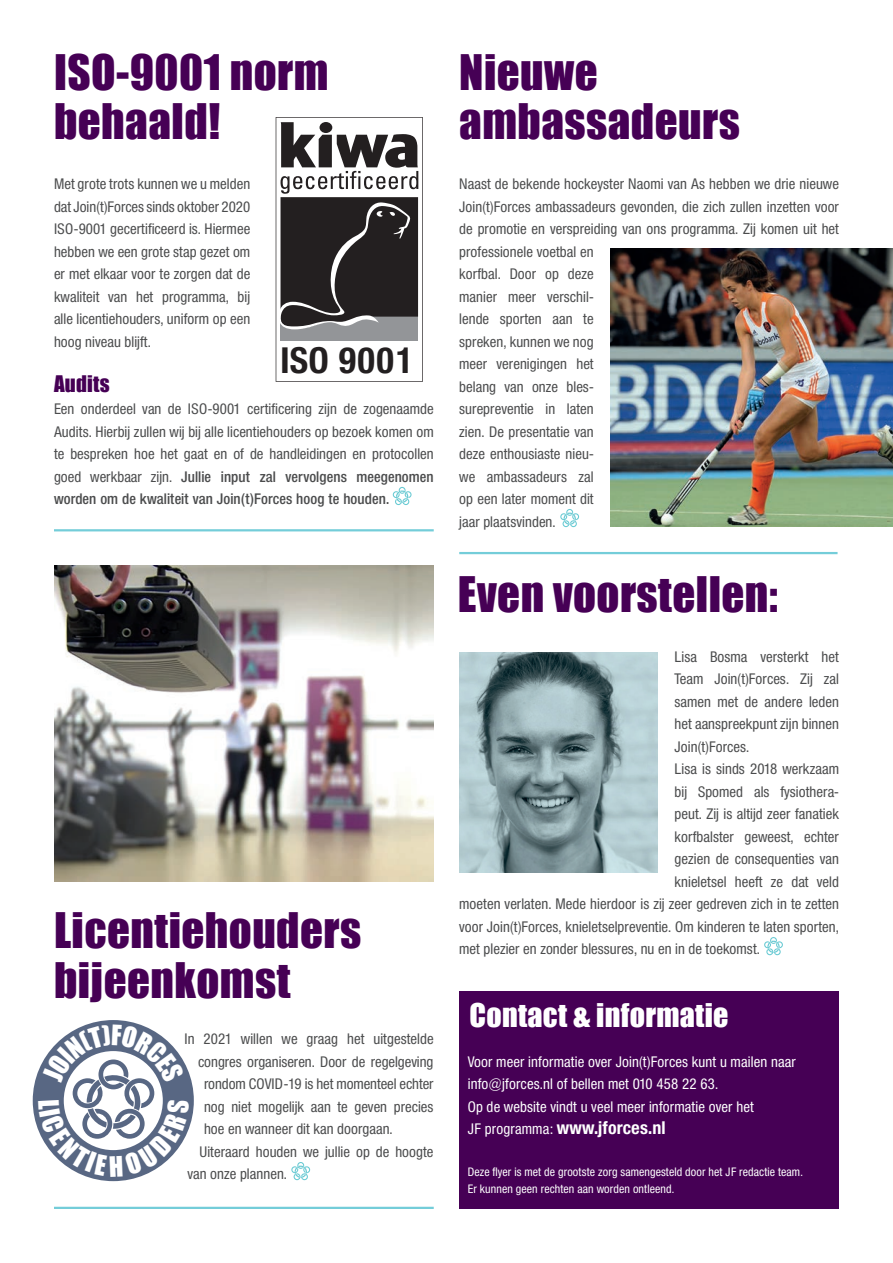
<style>
.page{position:relative;width:893px;height:1263px;background:#fff}
.page>*{position:absolute;margin:0;border:0;box-sizing:border-box;transform-origin:0 0}
.t1{font:45px/49.5px "Impact";letter-spacing:.01em;color:#460055}
.t2{font:700 36.3px "Neue Helvetica Condensed BQ";color:#231f20}
.t3{font:30px "Impact";letter-spacing:.01em;color:#fff}
.t4{font:21px "Impact";letter-spacing:.01em;color:#460055}
.t5{font:700 18px "Neue Helvetica Condensed BQ";letter-spacing:.01em;color:#fff}
.t6{font:15px/22.5px "Neue Helvetica Condensed BQ";letter-spacing:.005em;color:#4b4c4d;text-align:justify}
.t7{font:15px/22.5px "Neue Helvetica Condensed BQ";letter-spacing:.01em;color:#fff}
.t8{font:12px/16.5px "Neue Helvetica Condensed BQ";letter-spacing:.01em;color:#fff}
.s1{font-weight:500}
.s2{font-weight:400;font-size:15px}
</style>
<div class="page">
<div style="left:459px;top:991px;width:380px;height:218px;background:#460055"></div>
<img style="left:459px;top:652px;width:198px;height:220px">
<hr style="left:459px;top:552px;width:378px;height:2px;background:#74cdd9">
<svg style="left:764px;top:937px;width:19px;height:18px"></svg>
<hr style="left:54px;top:529px;width:380px;height:2px;background:#74cdd9">
<svg style="left:393px;top:487px;width:19px;height:18px"></svg>
<svg style="left:560px;top:509px;width:19px;height:18px"></svg>
<svg style="left:276px;top:117px;width:147px;height:265px"></svg>
<img style="left:611px;top:249px;width:282px;height:277px">
<img style="left:54px;top:565px;width:380px;height:316px">
<hr style="left:54px;top:1207px;width:380px;height:2px;background:#74cdd9">
<svg style="left:291px;top:1162px;width:19px;height:18px"></svg>
<svg style="left:33px;top:1020px;width:161px;height:161px"></svg>
<h1 class="t1" style="left:54px;top:46px;width:276px">ISO-9001 norm behaald!</h1>
<p class="t6" style="left:54px;top:173px;width:198px">Met grote trots kunnen we u melden dat Join(t)Forces sinds oktober 2020<br>ISO-9001 gecertificeerd is. Hiermee hebben we een grote stap gezet om er met elkaar voor te zorgen dat de kwaliteit van het programma, bij alle licentiehouders, uniform op een hoog niveau blijft.</p>
<h3 class="t4" style="left:54px;top:367px;width:57px">Audits</h3>
<p class="t6" style="left:54px;top:398px;width:381px">Een onderdeel van de ISO-9001 certificering zijn de zogenaamde Audits. Hierbij zullen wij bij alle licentiehouders op bezoek komen om te bespreken hoe het gaat en of de handleidingen en protocollen goed werkbaar zijn. <span class="s1">Jullie input zal vervolgens meegenomen worden om de kwaliteit van Join(t)Forces hoog te houden.</span></p>
<h2 class="t2" style="left:281px;top:337px;width:135px">ISO 9001</h2>
<h1 class="t1" style="left:54px;top:904px;width:309px">Licentiehouders bijeenkomst</h1>
<p class="t6" style="left:184px;top:1028px;width:251px">In 2021 willen we graag het uitgestelde</p>
<p class="t6" style="left:198px;top:1050px;width:237px">congres organiseren. Door de regelgeving</p>
<p class="t6" style="left:204px;top:1073px;width:231px">rondom COVID-19 is het momenteel echter</p>
<p class="t6" style="left:204px;top:1095px;width:231px">nog niet mogelijk aan te geven precies</p>
<p class="t6" style="left:204px;top:1118px;width:190px">hoe en wanneer dit kan doorgaan.</p>
<p class="t6" style="left:200px;top:1140px;width:236px">Uiteraard houden we jullie op de hoogte</p>
<p class="t6" style="left:188px;top:1163px;width:101px">van onze plannen.</p>
<h1 class="t1" style="left:459px;top:46px;width:282px">Nieuwe ambassadeurs</h1>
<p class="t6" style="left:459px;top:173px;width:381px;text-align:left">Naast de bekende hockeyster Naomi van As hebben we drie nieuwe<br>Join(t)Forces ambassadeurs gevonden, die zich zullen inzetten voor de promotie en verspreiding van ons programma. Zij komen uit het professionele voetbal en<br>korfbal. Door op deze<br>manier meer verschil-<br>lende sporten aan te<br>spreken, kunnen we nog<br>meer verenigingen het<br>belang van onze bles-<br>surepreventie in laten<br>zien. De presentatie van<br>deze enthousiaste nieu-<br>we ambassadeurs zal<br>op een later moment dit<br>jaar plaatsvinden.</p>
<h1 class="t1" style="left:458px;top:568px;width:321px">Even voorstellen:</h1>
<p class="t6" style="left:675px;top:645px;width:166px">Lisa Bosma versterkt het</p>
<p class="t6" style="left:675px;top:668px;width:166px">Team Join(t)Forces. Zij zal</p>
<p class="t6" style="left:675px;top:690px;width:166px">samen met de andere leden</p>
<p class="t6" style="left:675px;top:713px;width:166px">het aanspreekpunt zijn binnen</p>
<p class="t6" style="left:675px;top:735px;width:76px">Join(t)Forces.</p>
<p class="t6" style="left:675px;top:758px;width:166px">Lisa is sinds 2018 werkzaam</p>
<p class="t6" style="left:675px;top:780px;width:166px">bij Spomed als fysiothera-</p>
<p class="t6" style="left:675px;top:803px;width:166px">peut. Zij is altijd zeer fanatiek</p>
<p class="t6" style="left:675px;top:825px;width:166px">korfbalster geweest, echter</p>
<p class="t6" style="left:675px;top:848px;width:166px">gezien de consequenties van</p>
<p class="t6" style="left:675px;top:870px;width:166px">knieletsel heeft ze dat veld</p>
<p class="t6" style="left:459px;top:893px;width:381px">moeten verlaten. Mede hierdoor is zij zeer gedreven zich in te zetten</p>
<p class="t6" style="left:459px;top:915px;width:381px">voor Join(t)Forces, knieletselpreventie. Om kinderen te laten sporten,</p>
<p class="t6" style="left:459px;top:938px;width:302px">met plezier en zonder blessures, nu en in de toekomst.</p>
<h3 class="t3" style="left:470px;top:992px;width:261px">Contact &amp; informatie</h3>
<p class="t7" style="left:468px;top:1050px;width:330px">Voor meer informatie over Join(t)Forces kunt u mailen naar info@jforces.nl of bellen met 010 458 22 63.<br>Op de website vindt u veel meer informatie over het</p>
<p class="t5" style="left:468px;top:1117px;width:199px"><span class="s2">JF programma:</span> www.jforces.nl</p>
<p class="t8" style="left:468px;top:1164px;width:337px">Deze flyer is met de grootste zorg samengesteld door het JF redactie team.<br>Er kunnen geen rechten aan worden ontleend.</p>
</div>
